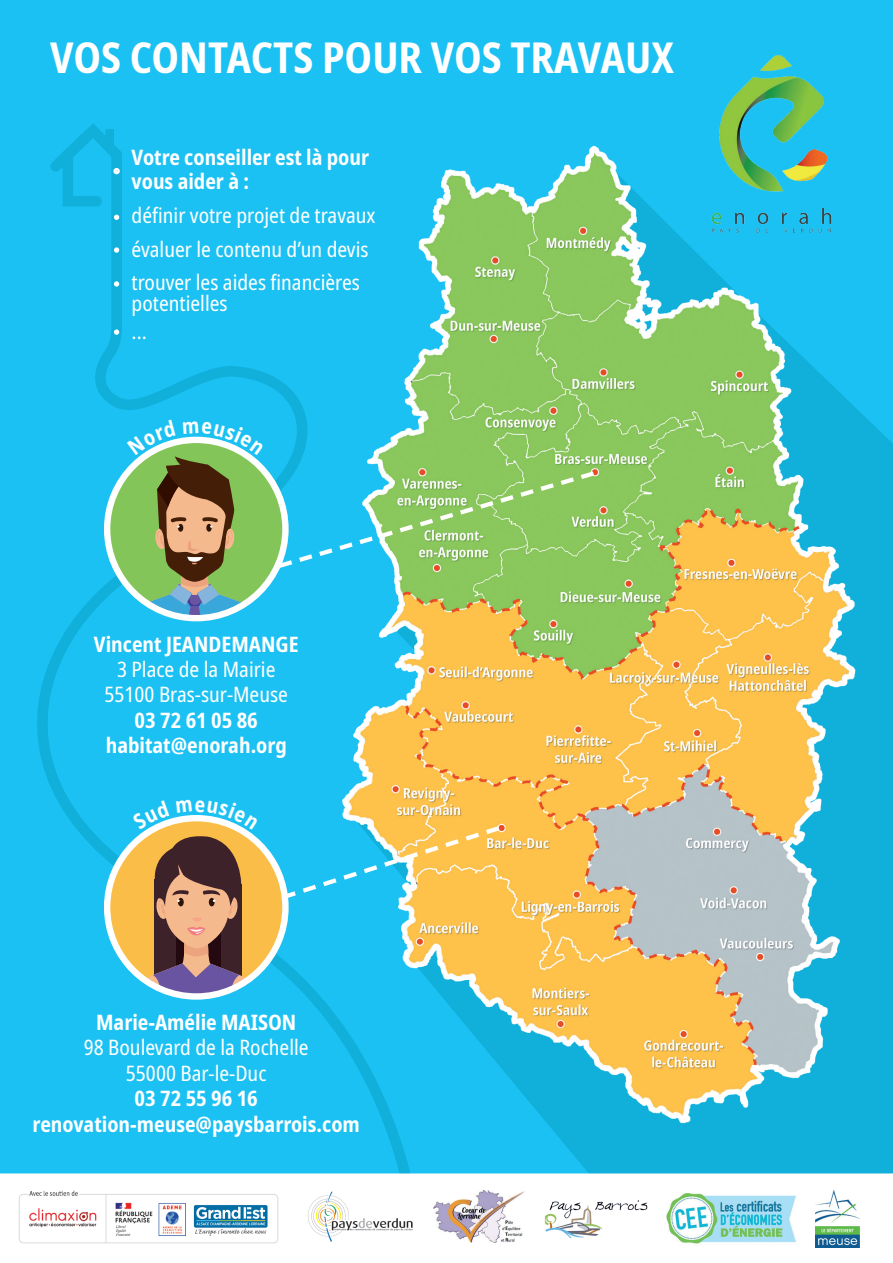
<style>
.page{position:relative;width:893px;height:1263px;background:#1cc1f3}
.page>*{position:absolute;margin:0;border:0;box-sizing:border-box;transform-origin:0 0}
.t1{font:700 condensed 42.45px "Noto Sans";color:#fff}
.t2{font:condensed 21.15px/25.5px "Noto Sans";color:#fff;text-align:center}
.t3{font:700 condensed 21.15px/25.5px "Noto Sans";color:#fff;text-align:center}
</style>
<div class="page">
<img style="left:467px;top:145px;width:426px;height:1028px">
<svg style="left:37px;top:145px;width:430px;height:1028px"></svg>
<div style="left:105px;top:129px;width:9px;height:21px;background:#10b0db"></div>
<svg style="left:41px;top:123px;width:64px;height:58px"></svg>
<div style="left:0;top:1173px;width:893px;height:90px;background:#fff"></div>
<svg style="left:107px;top:440px;width:178px;height:178px;background:#9ad077"></svg>
<div style="left:107px;top:818px;width:178px;height:178px;background:#fabd47;border-radius:50%"></div>
<svg style="left:142px;top:836px;width:109px;height:160px"></svg>
<div style="left:104px;top:815px;width:185px;height:185px;border:6px solid #fff;border-radius:50%"></div>
<svg style="left:274px;top:468px;width:325px;height:103px"></svg>
<svg style="left:278px;top:823px;width:226px;height:79px"></svg>
<img style="left:816px;top:1186px;width:43px;height:61px">
<img style="left:305px;top:1191px;width:109px;height:52px">
<img style="left:434px;top:1191px;width:90px;height:52px">
<img style="left:542px;top:1191px;width:107px;height:51px">
<img style="left:15px;top:1189px;width:266px;height:57px">
<img style="left:667px;top:1186px;width:131px;height:62px">
<img style="left:711px;top:55px;width:132px;height:178px">
<svg style="left:114px;top:215px;width:5px;height:5px"></svg>
<div style="left:113px;top:168px;width:7px;height:6px;border:4px solid #fff;border-radius:50%"></div>
<svg style="left:114px;top:247px;width:5px;height:6px"></svg>
<svg style="left:114px;top:281px;width:5px;height:6px"></svg>
<svg style="left:114px;top:329px;width:5px;height:6px"></svg>
<svg style="left:127px;top:420px;width:137px;height:198px"></svg>
<svg style="left:132px;top:800px;width:37px;height:30px"></svg>
<svg style="left:176px;top:800px;width:82px;height:29px"></svg>
<h1 class="t1" style="left:50px;top:27px;width:625px">VOS CONTACTS POUR VOS TRAVAUX</h1>
<p class="t3" style="left:132px;top:146px;width:239px;line-height:23.4px;text-align:left">Votre conseiller est là pour vous aider à :</p>
<p class="t2" style="left:132px;top:199px;width:245px;line-height:33.5px;text-align:left">définir votre projet de travaux évaluer le contenu d’un devis trouver les aides financières</p>
<p class="t2" style="left:132px;top:291px;width:98px;line-height:27.5px;text-align:left">potentielles ...</p>
<p class="t3" style="left:94px;top:631px;width:206px">Vincent JEANDEMANGE</p>
<p class="t2" style="left:105px;top:657px;width:185px">3 Place de la Mairie<br>55100 Bras-sur-Meuse</p>
<p class="t3" style="left:106px;top:708px;width:183px">03 72 61 05 86 habitat@enorah.org</p>
<p class="t3" style="left:96px;top:1010px;width:202px">Marie-Amélie MAISON</p>
<p class="t2" style="left:84px;top:1035px;width:226px">98 Boulevard de la Rochelle<br>55000 Bar-le-Duc</p>
<p class="t3" style="left:33px;top:1086px;width:329px">03 72 55 96 16 renovation-meuse@paysbarrois.com</p>
</div>
